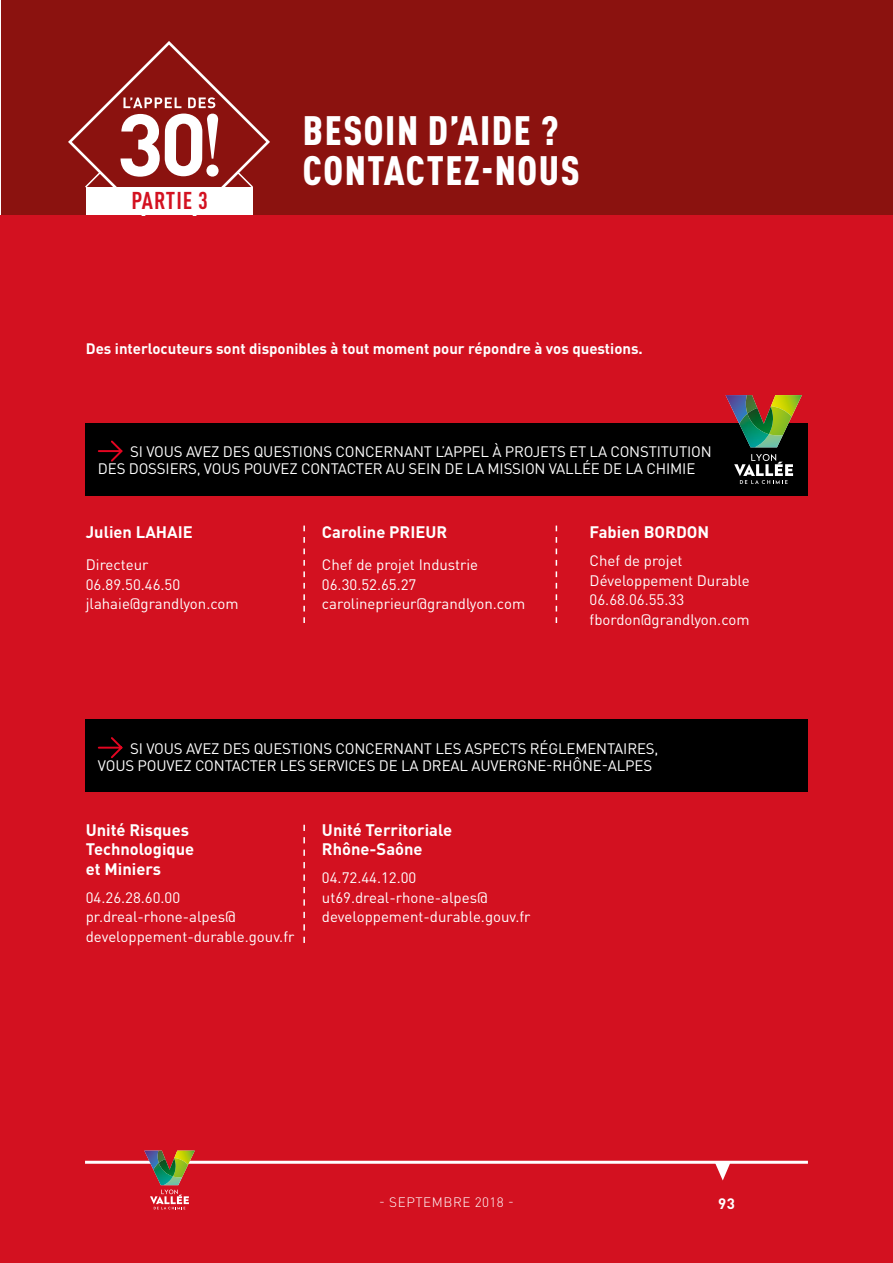
<style>
.page{position:relative;width:893px;height:1263px;background:#fff}
.page>*{position:absolute;margin:0;border:0;box-sizing:border-box;transform-origin:0 0}
.t1{font:900 condensed 40.5px/40.5px "DIN Pro";letter-spacing:.04em;color:#fff}
.t2{font:700 condensed 24px "DIN Pro";letter-spacing:.04em;color:#d31120}
.t3{font:700 16.5px/19.5px "DIN Pro";color:#fff}
.t4{font:15px/19.5px "DIN Pro";letter-spacing:-.01em;color:#fff}
.t5{font:700 15px "DIN Pro";color:#fff}
.t6{font:300 13.5px "DIN Pro";letter-spacing:.04em;color:#fff}
</style>
<div class="page">
<div style="left:1px;top:0;width:892px;height:216px;background:#8b120f"></div>
<div style="left:0;top:216px;width:893px;height:1047px;background:#d31120"></div>
<svg style="left:68px;top:41px;width:202px;height:175px"></svg>
<div style="left:85px;top:720px;width:723px;height:72px;background:#000"></div>
<svg style="left:97px;top:737px;width:26px;height:22px"></svg>
<div style="left:85px;top:423px;width:723px;height:72px;background:#000"></div>
<svg style="left:97px;top:440px;width:26px;height:22px"></svg>
<svg style="left:303px;top:525px;width:2px;height:98px"></svg>
<svg style="left:303px;top:825px;width:2px;height:118px"></svg>
<svg style="left:556px;top:525px;width:1px;height:98px"></svg>
<hr style="left:85px;top:1161px;width:723px;height:3px;background:#fff">
<svg style="left:134px;top:1150px;width:69px;height:59px"></svg>
<svg style="left:715px;top:1163px;width:15px;height:17px"></svg>
<svg style="left:726px;top:395px;width:76px;height:52px"></svg>
<svg style="left:734px;top:454px;width:59px;height:30px"></svg>
<h2 class="t2" style="left:131px;top:186px;width:78px">PARTIE 3</h2>
<h1 class="t1" style="left:303px;top:110px;width:278px">BESOIN D’AIDE ?<br>CONTACTEZ-NOUS</h1>
<p class="t5" style="left:86px;top:338px;width:559px">Des interlocuteurs sont disponibles à tout moment pour répondre à vos questions.</p>
<p class="t4" style="left:98px;top:442px;width:615px;line-height:17.2px;text-indent:32px">SI VOUS AVEZ DES QUESTIONS CONCERNANT L’APPEL À PROJETS ET LA CONSTITUTION<br>DES DOSSIERS, VOUS POUVEZ CONTACTER AU SEIN DE LA MISSION VALLÉE DE LA CHIMIE</p>
<p class="t3" style="left:86px;top:522px;width:108px">Julien LAHAIE</p>
<p class="t4" style="left:86px;top:554px;width:154px">Directeur<br>06.89.50.46.50 jlahaie@grandlyon.com</p>
<p class="t3" style="left:322px;top:522px;width:127px">Caroline PRIEUR</p>
<p class="t4" style="left:322px;top:554px;width:205px">Chef de projet Industrie<br>06.30.52.65.27 carolineprieur@grandlyon.com</p>
<p class="t3" style="left:590px;top:522px;width:121px">Fabien BORDON</p>
<p class="t4" style="left:590px;top:549px;width:162px">Chef de projet<br>Développement Durable<br>06.68.06.55.33 fbordon@grandlyon.com</p>
<p class="t4" style="left:98px;top:738px;width:562px;line-height:17.2px;text-indent:32px">SI VOUS AVEZ DES QUESTIONS CONCERNANT LES ASPECTS RÉGLEMENTAIRES,<br>VOUS POUVEZ CONTACTER LES SERVICES DE LA DREAL AUVERGNE-RHÔNE-ALPES</p>
<p class="t3" style="left:86px;top:819px;width:110px">Unité Risques<br>Technologique et Miniers</p>
<p class="t4" style="left:86px;top:886px;width:210px">04.26.28.60.00 pr.dreal-rhone-alpes@ developpement-durable.gouv.fr</p>
<p class="t3" style="left:322px;top:819px;width:132px">Unité Territoriale<br>Rhône-Saône</p>
<p class="t4" style="left:322px;top:866px;width:210px">04.72.44.12.00 ut69.dreal-rhone-alpes@ developpement-durable.gouv.fr</p>
<p class="t6" style="left:379px;top:1193px;width:136px">- SEPTEMBRE 2018 -</p>
<p class="t5" style="left:718px;top:1193px;width:18px">93</p>
</div>
